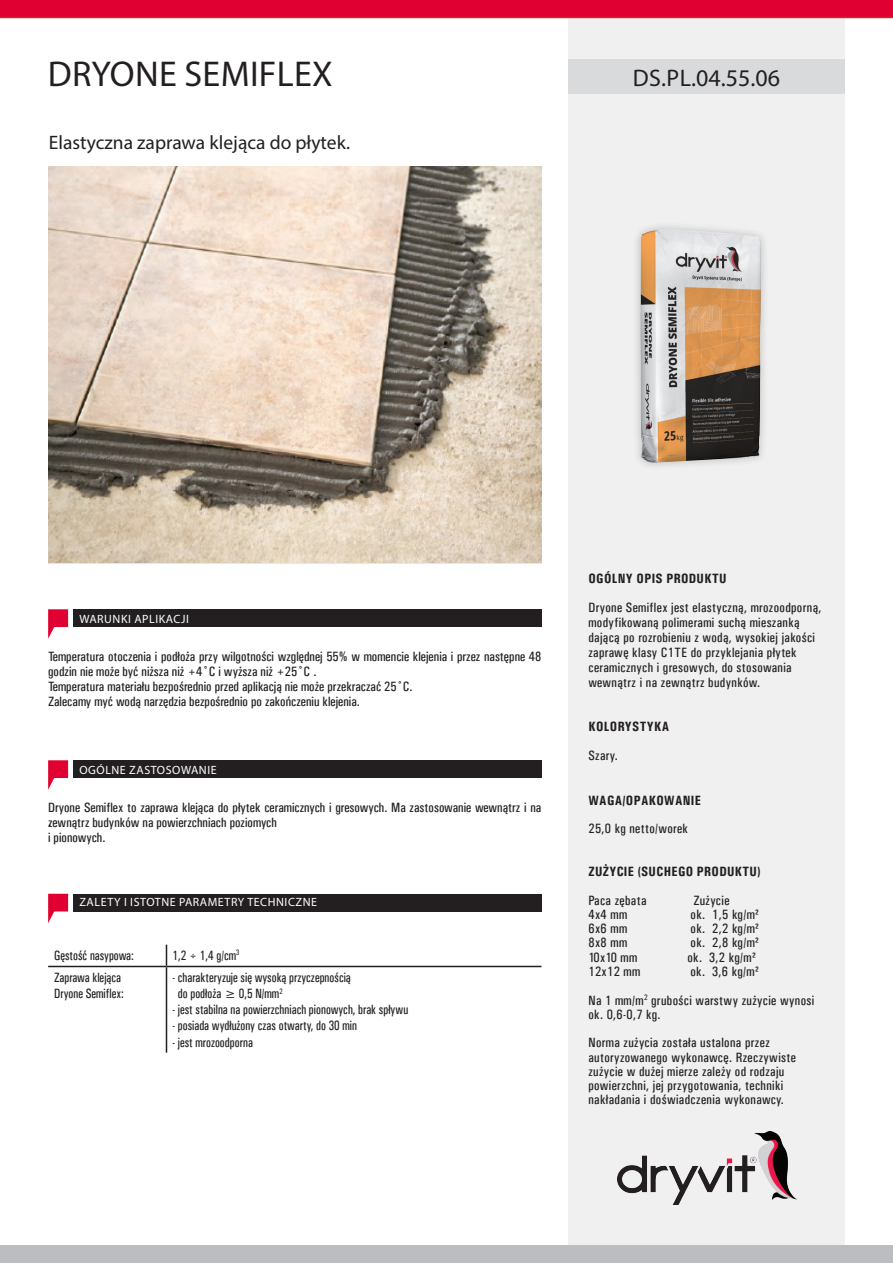
<style>
.page{position:relative;width:893px;height:1263px;background:#fff}
.page>*{position:absolute;margin:0;border:0;box-sizing:border-box;transform-origin:0 0}
.t1{font:36px "Myriad Pro";letter-spacing:.01em;color:#231f20}
.t2{font:24px "Myriad Pro";color:#231f20}
.t3{font:19.5px "Myriad Pro";color:#231f20}
.t4{font:13.5px/15px "Univers Condensed";color:#231f20}
.t5{font:13.5px/15px "Univers Condensed";letter-spacing:.025em;color:#231f20}
.t6{font:13.5px "Univers Condensed";color:#231f20;scale:.9 1}
.t7{font:700 13.5px "Univers Condensed";letter-spacing:.025em;color:#231f20}
.t8{font:13.5px "Arial";color:#231f20}
.t9{font:12px "Myriad Pro";letter-spacing:.045em;color:#fff}
</style>
<div class="page">
<div style="left:568px;top:0;width:277px;height:1263px;background:#f0f0f1"></div>
<svg style="left:0;top:0;width:893px;height:18px;background:#de0230"></svg>
<img style="left:618px;top:1131px;width:178px;height:73px">
<div style="left:0;top:1245px;width:893px;height:18px;background:#bcbdc0"></div>
<div style="left:568px;top:59px;width:277px;height:35px;background:#d9dadc"></div>
<img style="left:48px;top:167px;width:493px;height:395px">
<div style="left:631px;top:220px;width:139px;height:251px;background:#231f20;opacity:.25"></div>
<img style="left:640px;top:229px;width:121px;height:234px">
<div style="left:73px;top:894px;width:468px;height:17px;background:#231f20"></div>
<svg style="left:48px;top:894px;width:20px;height:29px"></svg>
<div style="left:73px;top:609px;width:468px;height:18px;background:#231f20"></div>
<svg style="left:48px;top:609px;width:20px;height:30px"></svg>
<div style="left:73px;top:760px;width:468px;height:18px;background:#231f20"></div>
<svg style="left:48px;top:760px;width:20px;height:30px"></svg>
<svg style="left:166px;top:945px;width:1px;height:21px"></svg>
<hr style="left:48px;top:966px;width:118px;height:1px;background:#231f20">
<hr style="left:166px;top:966px;width:375px;height:1px;background:#231f20">
<hr style="left:166px;top:967px;width:1px;height:85px;background:#231f20">
<p class="t1" style="left:48px;top:52px;width:287px">DRYONE SEMIFLEX</p>
<p class="t3" style="left:49px;top:131px;width:303px">Elastyczna zaprawa klejąca do płytek.</p>
<p class="t2" style="left:633px;top:63px;width:149px">DS.PL.04.55.06</p>
<p class="t9" style="left:79px;top:611px;width:111px">WARUNKI APLIKACJI</p>
<p class="t4" style="left:48px;top:649px;width:495px">Temperatura otoczenia i podłoża przy wilgotności względnej 55% w momencie klejenia i przez następne 48 godzin nie może być niższa niż +4˚C i wyższa niż +25˚C .</p>
<p class="t4" style="left:48px;top:679px;width:366px">Temperatura materiału bezpośrednio przed aplikacją nie może przekraczać 25˚C.</p>
<p class="t4" style="left:48px;top:694px;width:313px">Zalecamy myć wodą narzędzia bezpośrednio po zakończeniu klejenia.</p>
<p class="t9" style="left:79px;top:762px;width:139px">OGÓLNE ZASTOSOWANIE</p>
<p class="t4" style="left:48px;top:800px;width:495px">Dryone Semiflex to zaprawa klejąca do płytek ceramicznych i gresowych. Ma zastosowanie wewnątrz i na zewnątrz budynków na powierzchniach poziomych</p>
<p class="t4" style="left:48px;top:830px;width:59px">i pionowych.</p>
<p class="t8" style="left:48px;top:812px;width:5px">.</p>
<p class="t9" style="left:79px;top:895px;width:239px">ZALETY I ISTOTNE PARAMETRY TECHNICZNE</p>
<p class="t6" style="left:54px;top:947px;width:90px">Gęstość nasypowa:</p>
<p class="t6" style="left:172px;top:947px;width:76px">1,2 ÷ 1,4 g/cm<sup>3</sup></p>
<p class="t6" style="left:54px;top:969px;width:76px">Zaprawa klejąca</p>
<p class="t6" style="left:54px;top:985px;width:79px">Dryone Semiflex:</p>
<p class="t6" style="left:172px;top:969px;width:200px">- charakteryzuje się wysoką przyczepnością</p>
<p class="t6" style="left:178px;top:985px;width:118px">do podłoża ≥ 0,5 N/mm<sup>2</sup></p>
<p class="t6" style="left:172px;top:1002px;width:263px">- jest stabilna na powierzchniach pionowych, brak spływu</p>
<p class="t6" style="left:172px;top:1018px;width:207px">- posiada wydłużony czas otwarty, do 30 min</p>
<p class="t6" style="left:172px;top:1034px;width:91px">- jest mrozoodporna</p>
<p class="t7" style="left:588px;top:570px;width:140px">OGÓLNY OPIS PRODUKTU</p>
<p class="t5" style="left:588px;top:600px;width:235px">Dryone Semiflex jest elastyczną, mrozoodporną, modyfikowaną polimerami suchą mieszanką dającą po rozrobieniu z wodą, wysokiej jakości zaprawę klasy C1TE do przyklejania płytek ceramicznych i gresowych, do stosowania wewnątrz i na zewnątrz budynków.</p>
<p class="t7" style="left:588px;top:718px;width:82px">KOLORYSTYKA</p>
<p class="t4" style="left:588px;top:748px;width:31px">Szary.</p>
<p class="t7" style="left:588px;top:792px;width:114px">WAGA/OPAKOWANIE</p>
<p class="t5" style="left:588px;top:821px;width:101px">25,0 kg netto/worek</p>
<p class="t7" style="left:588px;top:863px;width:173px">ZUŻYCIE (SUCHEGO PRODUKTU)</p>
<p class="t5" style="left:588px;top:893px;width:60px">Paca zębata</p>
<p class="t5" style="left:693px;top:893px;width:38px">Zużycie</p>
<p class="t4" style="left:588px;top:907px;width:40px">4x4 mm</p>
<p class="t4" style="left:691px;top:907px;width:70px">ok. 1,5 kg/m²</p>
<p class="t4" style="left:588px;top:921px;width:40px">6x6 mm</p>
<p class="t4" style="left:691px;top:921px;width:70px">ok. 2,2 kg/m²</p>
<p class="t4" style="left:588px;top:935px;width:40px">8x8 mm</p>
<p class="t4" style="left:691px;top:935px;width:70px">ok. 2,8 kg/m²</p>
<p class="t4" style="left:588px;top:950px;width:50px">10x10 mm</p>
<p class="t4" style="left:687px;top:950px;width:70px">ok. 3,2 kg/m²</p>
<p class="t4" style="left:588px;top:964px;width:53px">12x12 mm</p>
<p class="t4" style="left:690px;top:964px;width:70px">ok. 3,6 kg/m²</p>
<p class="t5" style="left:588px;top:993px;width:227px;line-height:14.2px">Na 1 mm/m<sup>2</sup> grubości warstwy zużycie wynosi ok. 0,6-0,7 kg.</p>
<p class="t5" style="left:588px;top:1035px;width:209px;line-height:14.2px">Norma zużycia została ustalona przez autoryzowanego wykonawcę. Rzeczywiste zużycie w dużej mierze zależy od rodzaju powierzchni, jej przygotowania, techniki nakładania i doświadczenia wykonawcy.</p>
</div>
